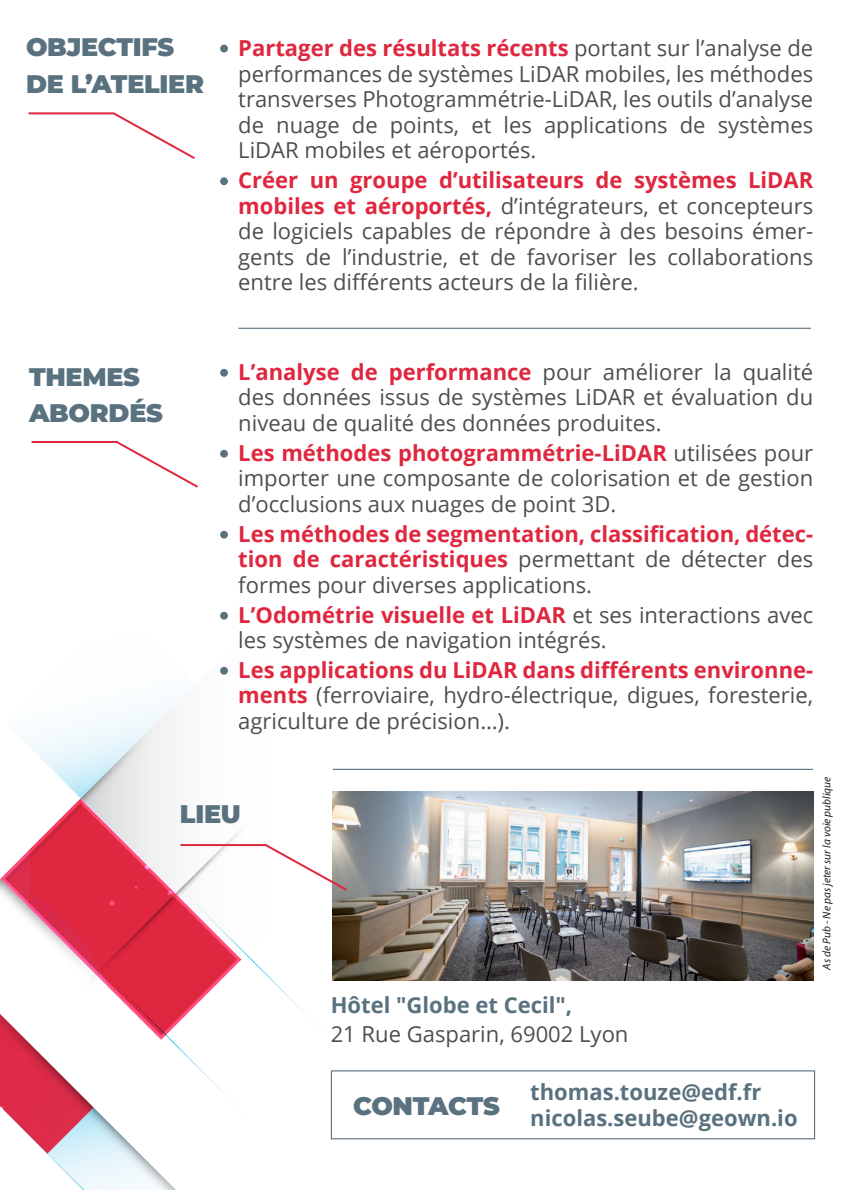
<style>
.page{position:relative;width:842px;height:1190px;background:#fff}
.page>*{position:absolute;margin:0;border:0;box-sizing:border-box;transform-origin:0 0}
.t1{font:900 25.4px/36.8px "Montserrat";letter-spacing:-.01em;color:#5a717f}
.t2{font:22px/25.6px "Open Sans";color:rgb(0 0 1/.7);text-align:justify}
.t3{font:700 22px/25.6px "Open Sans";color:#df273f;text-align:justify}
.t4{font:700 22px/25.2px "Open Sans";color:#5a717f}
.t5{font:italic 11.4px "Myriad Pro";color:#231f20}
.s1{font-weight:700;color:#df273f}
.s2{font-weight:400;color:rgb(0 0 1/.7)}
</style>
<div class="page">
<svg style="left:28px;top:112px;width:167px;height:47px"></svg>
<div style="left:220px;top:45px;width:8px;height:7px;background:#5a717f;border-radius:50%"></div>
<hr style="left:238px;top:327px;width:573px;height:2px;background:#5a717f">
<div style="left:220px;top:177px;width:8px;height:8px;background:#5a717f;border-radius:50%"></div>
<div style="left:220px;top:369px;width:8px;height:7px;background:#5a717f;border-radius:50%"></div>
<img style="left:502px;top:791px;width:311px;height:189px">
<svg style="left:0;top:441px;width:502px;height:748px"></svg>
<hr style="left:333px;top:768px;width:480px;height:1px;background:#5a717f">
<div style="left:331px;top:1070px;width:484px;height:69px;border:1px solid #5a717f"></div>
<p class="t1" style="left:26px;top:27px;width:179px">OBJECTIFS<br>DE L’ATELIER</p>
<p class="t2" style="left:238px;top:35px;width:576px"><span class="s1">Partager des résultats récents</span> portant sur l’analyse de performances de systèmes LiDAR mobiles, les méthodes transverses Photogrammétrie-LiDAR, les outils d’analyse de nuage de points, et les applications de systèmes LiDAR mobiles et aéroportés.</p>
<p class="t2" style="left:238px;top:167px;width:576px"><span class="s1">Créer un groupe d’utilisateurs de systèmes LiDAR mobiles et aéroportés,</span> d’intégrateurs, et concepteurs de logiciels capables de répondre à des besoins émer&shy;gents de l’industrie, et de favoriser les collaborations entre les différents acteurs de la filière.</p>
<p class="t1" style="left:29px;top:356px;width:135px">THEMES<br>ABORDÉS</p>
<p class="t2" style="left:238px;top:358px;width:576px"><span class="s1">L’analyse de performance</span> pour améliorer la qualité des données issus de systèmes LiDAR et évaluation du niveau de qualité des données produites.</p>
<p class="t2" style="left:238px;top:439px;width:576px"><span class="s1">Les méthodes photogrammétrie-LiDAR</span> utilisées pour importer une composante de colorisation et de gestion d’occlusions aux nuages de point 3D.</p>
<p class="t3" style="left:238px;top:520px;width:576px">Les méthodes de segmentation, classification, détec&shy;tion de caractéristiques <span class="s2">permettant de détecter des formes pour diverses applications.</span></p>
<p class="t2" style="left:238px;top:601px;width:576px"><span class="s1">L’Odométrie visuelle et LiDAR</span> et ses interactions avec les systèmes de navigation intégrés.</p>
<p class="t2" style="left:238px;top:656px;width:576px"><span class="s1">Les applications du LiDAR dans différents environne&shy;ments</span> (ferroviaire, hydro-électrique, digues, foresterie, agriculture de précision…).</p>
<p class="t1" style="left:180px;top:793px;width:62px">LIEU</p>
<p class="t4" style="left:330px;top:991px;width:243px">Hôtel "Globe et Cecil",</p>
<p class="t2" style="left:330px;top:1020px;width:299px">21 Rue Gasparin, 69002 Lyon</p>
<p class="t1" style="left:353px;top:1085px;width:148px">CONTACTS</p>
<p class="t4" style="left:530px;top:1078px;width:269px">thomas.touze@edf.fr nicolas.seube@geown.io</p>
<p class="t5" style="left:819px;top:969px;width:194px;rotate:-90deg">As de Pub - Ne pas jeter sur la voie publique</p>
</div>
